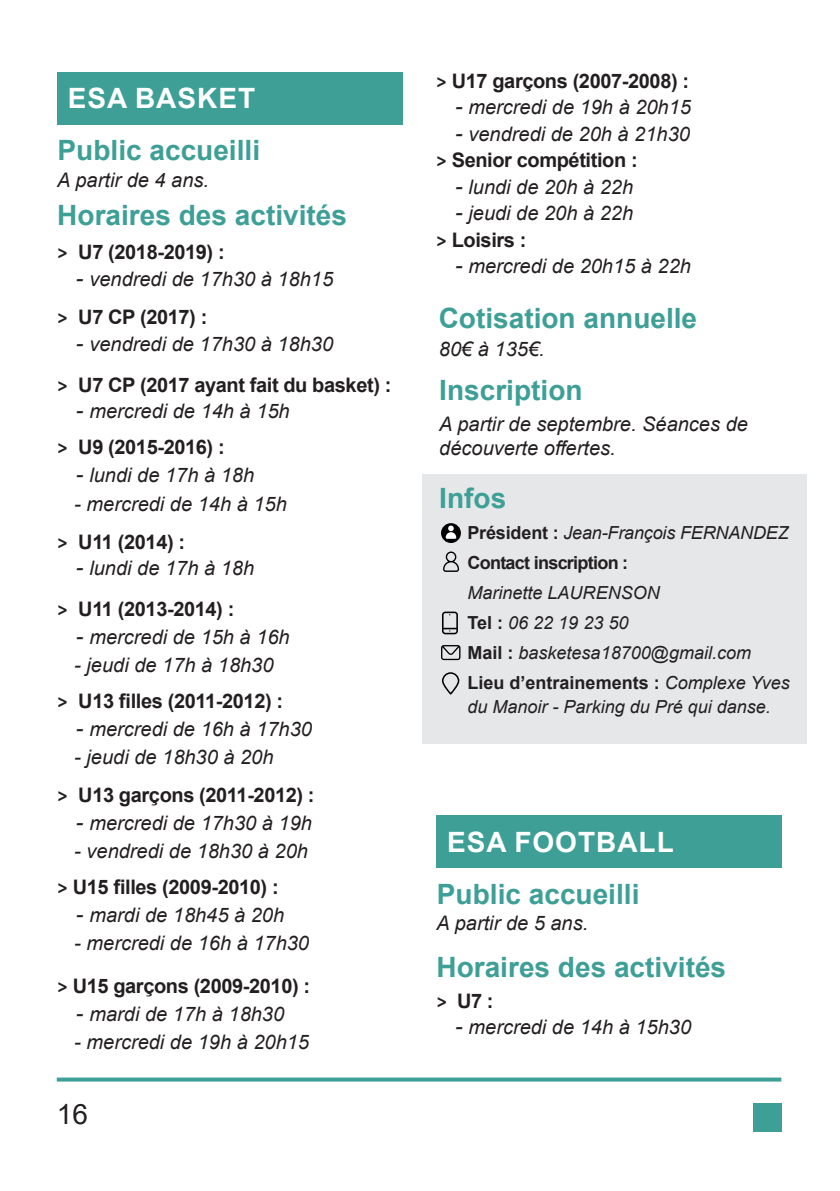
<style>
.page{position:relative;width:840px;height:1191px;background:#fff}
.page>*{position:absolute;margin:0;border:0;box-sizing:border-box;transform-origin:0 0}
.t1{font:700 28px "Arial";color:#3d9f96}
.t2{font:700 28px "Arial";letter-spacing:.035em;color:#fff}
.t3{font:28px "Arial";color:#231f20}
.t4{font:italic 20px/24px "Arial";color:#231f20}
.t5{font:700 20px "Arial";letter-spacing:-.02em;color:#231f20}
.t6{font:italic 18px/24px "Arial";color:#231f20}
.t7{font:700 18px/30px "Arial";letter-spacing:-.04em;color:#231f20}
.s1{font-family:"Calibri"}
.s2{font-size:22px}
.s3{font-weight:700;font-style:normal}
.s4{font-weight:400;font-style:italic}
</style>
<div class="page">
<div style="left:421px;top:474px;width:384px;height:269px;background:#e6e7e9"></div>
<svg style="left:57px;top:1077px;width:723px;height:4px;background:#58aca4"></svg>
<div style="left:752px;top:1103px;width:28px;height:28px;background:#3d9f96"></div>
<div style="left:57px;top:72px;width:345px;height:52px;background:#3d9f96"></div>
<svg style="left:443px;top:551px;width:16px;height:21px"></svg>
<svg style="left:442px;top:611px;width:15px;height:23px"></svg>
<svg style="left:441px;top:645px;width:19px;height:15px"></svg>
<svg style="left:442px;top:672px;width:17px;height:22px"></svg>
<div style="left:441px;top:523px;width:19px;height:20px;background:#000;border-radius:50%"></div>
<svg style="left:445px;top:525px;width:11px;height:14px"></svg>
<div style="left:436px;top:815px;width:345px;height:53px;background:#3d9f96"></div>
<p class="t2" style="left:68px;top:79px;width:189px">ESA BASKET</p>
<p class="t1" style="left:58px;top:131px;width:204px">Public accueilli</p>
<p class="t4" style="left:57px;top:168px;width:153px">A partir de 4 ans.</p>
<p class="t1" style="left:57px;top:196px;width:291px">Horaires des activités</p>
<p class="t5" style="left:58px;top:238px;width:168px"><span class="s1">&gt;</span> U7 (2018-2019) :</p>
<p class="t4" style="left:76px;top:267px;width:258px"><span class="s2">-</span> vendredi de 17h30 à 18h15</p>
<p class="t5" style="left:58px;top:303px;width:151px"><span class="s1">&gt;</span> U7 CP (2017) :</p>
<p class="t4" style="left:76px;top:332px;width:258px"><span class="s2">-</span> vendredi de 17h30 à 18h30</p>
<p class="t5" style="left:58px;top:370px;width:335px"><span class="s1">&gt;</span> U7 CP (2017 ayant fait du basket) :</p>
<p class="t4" style="left:76px;top:399px;width:215px"><span class="s2">-</span> mercredi de 14h à 15h</p>
<p class="t5" style="left:58px;top:433px;width:168px"><span class="s1">&gt;</span> U9 (2015-2016) :</p>
<p class="t4" style="left:76px;top:463px;width:179px"><span class="s2">-</span> lundi de 17h à 18h</p>
<p class="t4" style="left:74px;top:492px;width:214px">- mercredi de 14h à 15h</p>
<p class="t5" style="left:58px;top:528px;width:129px"><span class="s1">&gt;</span> U11 (2014) :</p>
<p class="t4" style="left:76px;top:556px;width:179px"><span class="s2">-</span> lundi de 17h à 18h</p>
<p class="t5" style="left:58px;top:595px;width:178px"><span class="s1">&gt;</span> U11 (2013-2014) :</p>
<p class="t4" style="left:76px;top:625px;width:215px"><span class="s2">-</span> mercredi de 15h à 16h</p>
<p class="t4" style="left:74px;top:653px;width:201px">- jeudi de 17h à 18h30</p>
<p class="t5" style="left:58px;top:687px;width:227px"><span class="s1">&gt;</span> U13 filles (2011-2012) :</p>
<p class="t4" style="left:76px;top:717px;width:237px"><span class="s2">-</span> mercredi de 16h à 17h30</p>
<p class="t4" style="left:74px;top:745px;width:201px">- jeudi de 18h30 à 20h</p>
<p class="t5" style="left:58px;top:781px;width:258px"><span class="s1">&gt;</span> U13 garçons (2011-2012) :</p>
<p class="t4" style="left:76px;top:811px;width:237px"><span class="s2">-</span> mercredi de 17h30 à 19h</p>
<p class="t4" style="left:74px;top:839px;width:235px">- vendredi de 18h30 à 20h</p>
<p class="t5" style="left:58px;top:873px;width:222px"><span class="s1">&gt;</span> U15 filles (2009-2010) :</p>
<p class="t4" style="left:76px;top:903px;width:209px"><span class="s2">-</span> mardi de 18h45 à 20h</p>
<p class="t4" style="left:74px;top:931px;width:236px">- mercredi de 16h à 17h30</p>
<p class="t5" style="left:58px;top:972px;width:254px"><span class="s1">&gt;</span> U15 garçons (2009-2010) :</p>
<p class="t4" style="left:76px;top:1002px;width:209px"><span class="s2">-</span> mardi de 17h à 18h30</p>
<p class="t4" style="left:74px;top:1030px;width:236px">- mercredi de 19h à 20h15</p>
<p class="t3" style="left:57px;top:1094px;width:33px">16</p>
<p class="t5" style="left:436px;top:67px;width:254px"><span class="s1">&gt;</span> U17 garçons (2007-2008) :</p>
<p class="t4" style="left:454px;top:96px;width:237px"><span class="s2">-</span> mercredi de 19h à 20h15</p>
<p class="t4" style="left:454px;top:122px;width:236px"><span class="s2">-</span> vendredi de 20h à 21h30</p>
<p class="t5" style="left:436px;top:146px;width:202px"><span class="s1">&gt;</span> Senior compétition :</p>
<p class="t4" style="left:454px;top:175px;width:179px"><span class="s2">-</span> lundi de 20h à 22h</p>
<p class="t4" style="left:454px;top:201px;width:179px"><span class="s2">-</span> jeudi de 20h à 22h</p>
<p class="t5" style="left:436px;top:225px;width:91px"><span class="s1">&gt;</span> Loisirs :</p>
<p class="t4" style="left:454px;top:254px;width:237px"><span class="s2">-</span> mercredi de 20h15 à 22h</p>
<p class="t1" style="left:438px;top:298px;width:260px">Cotisation annuelle</p>
<p class="t4" style="left:438px;top:337px;width:107px">80€ à 135€.</p>
<p class="t1" style="left:439px;top:370px;width:145px">Inscription</p>
<p class="t4" style="left:439px;top:412px;width:310px">A partir de septembre. Séances de découverte offertes.</p>
<p class="t1" style="left:439px;top:478px;width:68px">Infos</p>
<p class="t6" style="left:467px;top:521px;width:322px"><span class="s3">Président :</span> Jean-François FERNANDEZ</p>
<p class="t7" style="left:467px;top:548px;width:194px">Contact inscription :<br><span class="s4">Marinette LAURENSON</span></p>
<p class="t6" style="left:467px;top:611px;width:162px"><span class="s3">Tel :</span> 06 22 19 23 50</p>
<p class="t6" style="left:467px;top:641px;width:285px"><span class="s3">Mail :</span> basketesa18700@gmail.com</p>
<p class="t6" style="left:467px;top:671px;width:324px"><span class="s3">Lieu d’entrainements :</span> Complexe Yves du Manoir - Parking du Pré qui danse.</p>
<p class="t2" style="left:447px;top:822px;width:228px">ESA FOOTBALL</p>
<p class="t1" style="left:436px;top:874px;width:204px">Public accueilli</p>
<p class="t4" style="left:436px;top:911px;width:153px">A partir de 5 ans.</p>
<p class="t1" style="left:436px;top:947px;width:291px">Horaires des activités</p>
<p class="t5" style="left:436px;top:986px;width:58px"><span class="s1">&gt;</span> U7 :</p>
<p class="t4" style="left:455px;top:1015px;width:237px"><span class="s2">-</span> mercredi de 14h à 15h30</p>
</div>
